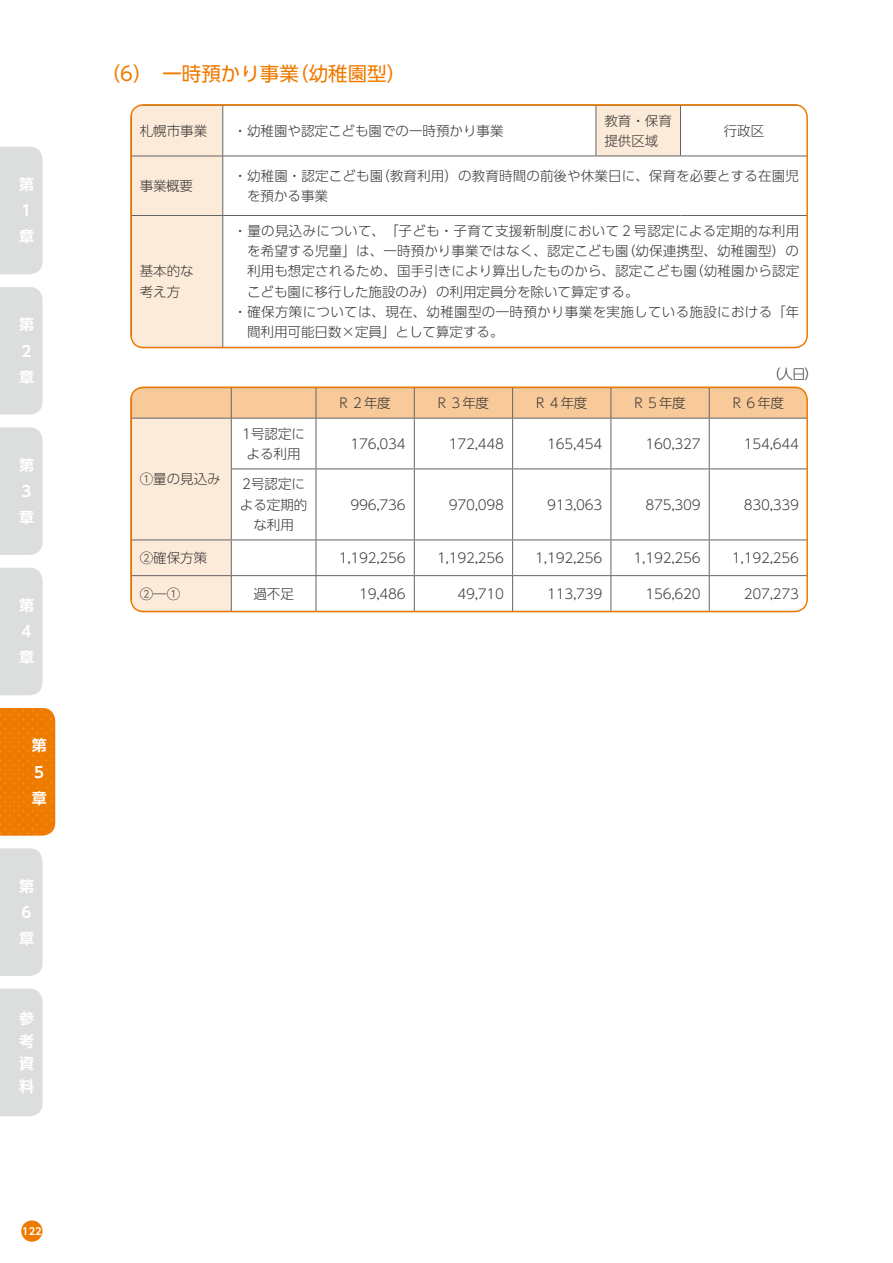
<style>
.page{position:relative;width:893px;height:1263px;background:#fff}
.page>*{position:absolute;margin:0;border:0;box-sizing:border-box;transform-origin:0 0}
.t1{font:19.5px "UD Shin Go Pro";color:#ef7a00}
.t2{font:700 15px/26.2px "UD Shin Go Pro De";color:#fff}
.t3{font:300 13.5px/20.2px "UD Shin Go Pro";color:#3e3a39}
.t4{font:300 13.5px "UD Shin Go Pro";letter-spacing:.025em;color:#3e3a39}
.t5{font:700 9.75px "UD Shin Go Pro De";color:#fff}
</style>
<div class="page">
<div style="left:21px;top:1220px;width:22px;height:22px;background:#ef7a00;border-radius:50%"></div>
<div style="left:0;top:147px;width:43px;height:127px;background:#dcdddd"></div>
<div style="left:0;top:427px;width:43px;height:128px;background:#dcdddd"></div>
<div style="left:0;top:848px;width:43px;height:128px;background:#dcdddd"></div>
<div style="left:0;top:287px;width:43px;height:128px;background:#dcdddd"></div>
<div style="left:0;top:568px;width:43px;height:127px;background:#dcdddd"></div>
<div style="left:0;top:989px;width:43px;height:127px;background:#dcdddd"></div>
<svg style="left:0;top:708px;width:56px;height:128px;background:#ef7e09"></svg>
<svg style="left:132px;top:107px;width:548px;height:240px"></svg>
<hr style="left:131px;top:105px;width:92px;height:1px;background:#656464">
<hr style="left:131px;top:106px;width:1px;height:50px;background:#656464">
<hr style="left:596px;top:106px;width:1px;height:50px;background:#656464">
<hr style="left:680px;top:105px;width:127px;height:1px;background:#656464">
<hr style="left:807px;top:106px;width:1px;height:50px;background:#656464">
<hr style="left:131px;top:156px;width:92px;height:1px;background:#656464">
<hr style="left:223px;top:156px;width:373px;height:1px;background:#656464">
<hr style="left:596px;top:156px;width:84px;height:1px;background:#656464">
<hr style="left:680px;top:156px;width:127px;height:1px;background:#656464">
<hr style="left:131px;top:215px;width:92px;height:1px;background:#656464">
<hr style="left:223px;top:215px;width:373px;height:1px;background:#656464">
<hr style="left:596px;top:215px;width:84px;height:1px;background:#656464">
<hr style="left:680px;top:215px;width:127px;height:1px;background:#656464">
<hr style="left:807px;top:216px;width:1px;height:131px;background:#656464">
<hr style="left:131px;top:347px;width:92px;height:1px;background:#656464">
<hr style="left:680px;top:347px;width:127px;height:1px;background:#656464">
<hr style="left:222px;top:106px;width:1px;height:50px;background:#656464">
<hr style="left:680px;top:106px;width:1px;height:50px;background:#656464">
<hr style="left:222px;top:156px;width:1px;height:59px;background:#656464">
<hr style="left:131px;top:216px;width:1px;height:131px;background:#656464">
<hr style="left:222px;top:216px;width:1px;height:131px;background:#656464">
<div style="left:130px;top:104px;width:678px;height:244px;border:2px solid #ef7a00;border-radius:13px"></div>
<hr style="left:131px;top:387px;width:100px;height:1px;background:#656464">
<hr style="left:709px;top:387px;width:98px;height:1px;background:#656464">
<hr style="left:131px;top:611px;width:100px;height:1px;background:#656464">
<hr style="left:709px;top:611px;width:98px;height:1px;background:#656464">
<svg style="left:132px;top:389px;width:676px;height:222px"></svg>
<hr style="left:131px;top:576px;width:1px;height:35px;background:#656464">
<hr style="left:231px;top:418px;width:1px;height:50px;background:#656464">
<hr style="left:231px;top:469px;width:1px;height:71px;background:#656464">
<hr style="left:131px;top:540px;width:100px;height:1px;background:#656464">
<div style="left:130px;top:386px;width:678px;height:226px;border:2px solid #ef7a00;border-radius:13px"></div>
<p class="t2" style="left:19px;top:171px;width:16px">第<br>1章</p>
<p class="t2" style="left:19px;top:311px;width:16px">第<br>2章</p>
<p class="t2" style="left:19px;top:451px;width:16px">第<br>3章</p>
<p class="t2" style="left:19px;top:592px;width:16px">第<br>4章</p>
<p class="t2" style="left:19px;top:732px;width:29px">第第<br>55章章</p>
<p class="t2" style="left:19px;top:872px;width:16px">第<br>6章</p>
<p class="t2" style="left:19px;top:1007px;width:16px;line-height:22.5px;text-align:justify">参考資料</p>
<p class="t5" style="left:22px;top:1223px;width:21px">122</p>
<h1 class="t1" style="left:101px;top:58px;width:307px">（6）　一時預かり事業（幼稚園型）</h1>
<p class="t3" style="left:140px;top:120px;width:69px">札幌市事業</p>
<p class="t3" style="left:234px;top:120px;width:271px">・幼稚園や認定こども園での一時預かり事業</p>
<p class="t3" style="left:604px;top:110px;width:69px">教育・保育提供区域</p>
<p class="t3" style="left:724px;top:120px;width:42px">行政区</p>
<p class="t3" style="left:140px;top:175px;width:55px">事業概要</p>
<p class="t3" style="left:247px;top:165px;width:553px;text-indent:-14px">・幼稚園・認定こども園（教育利用）の教育時間の前後や休業日に、保育を必要とする在園児を預かる事業</p>
<p class="t3" style="left:140px;top:261px;width:55px">基本的な考え方</p>
<p class="t3" style="left:140px;top:468px;width:82px">①量の見込み</p>
<p class="t4" style="left:234px;top:220px;width:567px">・量の見込みについて、「子ども・子育て支援新制度において２号認定による定期的な利用</p>
<p class="t3" style="left:247px;top:240px;width:553px">を希望する児童」は、一時預かり事業ではなく、認定こども園（幼保連携型、幼稚園型）の</p>
<p class="t3" style="left:247px;top:261px;width:554px">利用も想定されるため、国手引きにより算出したものから、認定こども園（幼稚園から認定</p>
<p class="t3" style="left:247px;top:281px;width:393px">こども園に移行した施設のみ）の利用定員分を除いて算定する。</p>
<p class="t4" style="left:234px;top:301px;width:567px">・確保方策については、現在、幼稚園型の一時預かり事業を実施している施設における「年</p>
<p class="t3" style="left:247px;top:321px;width:258px">間利用可能日数×定員」として算定する。</p>
<p class="t3" style="left:767px;top:364px;width:53px">（人日）</p>
<p class="t3" style="left:339px;top:392px;width:53px">R ２年度</p>
<p class="t3" style="left:438px;top:392px;width:53px">R ３年度</p>
<p class="t3" style="left:536px;top:392px;width:53px">R ４年度</p>
<p class="t3" style="left:634px;top:392px;width:53px">R ５年度</p>
<p class="t3" style="left:733px;top:392px;width:53px">R ６年度</p>
<p class="t3" style="left:242px;top:423px;width:64px;text-align:center">1号認定による利用</p>
<p class="t3" style="left:350px;top:433px;width:57px">176,034</p>
<p class="t3" style="left:449px;top:433px;width:57px">172,448</p>
<p class="t3" style="left:547px;top:433px;width:57px">165,454</p>
<p class="t3" style="left:645px;top:433px;width:57px">160,327</p>
<p class="t3" style="left:744px;top:433px;width:57px">154,644</p>
<p class="t3" style="left:240px;top:474px;width:69px;text-align:center">2号認定による定期的な利用</p>
<p class="t3" style="left:350px;top:494px;width:57px">996,736</p>
<p class="t3" style="left:449px;top:494px;width:57px">970,098</p>
<p class="t3" style="left:547px;top:494px;width:57px">913,063</p>
<p class="t3" style="left:645px;top:494px;width:57px">875,309</p>
<p class="t3" style="left:744px;top:494px;width:57px">830,339</p>
<p class="t3" style="left:140px;top:547px;width:69px">②確保方策</p>
<p class="t3" style="left:339px;top:547px;width:69px">1,192,256</p>
<p class="t3" style="left:437px;top:547px;width:69px">1,192,256</p>
<p class="t3" style="left:535px;top:547px;width:69px">1,192,256</p>
<p class="t3" style="left:634px;top:547px;width:69px">1,192,256</p>
<p class="t3" style="left:732px;top:547px;width:69px">1,192,256</p>
<p class="t3" style="left:140px;top:583px;width:42px">②―①</p>
<p class="t3" style="left:253px;top:583px;width:42px">過不足</p>
<p class="t3" style="left:359px;top:583px;width:48px">19,486</p>
<p class="t3" style="left:457px;top:583px;width:48px">49,710</p>
<p class="t3" style="left:547px;top:583px;width:57px">113,739</p>
<p class="t3" style="left:645px;top:583px;width:57px">156,620</p>
<p class="t3" style="left:744px;top:583px;width:57px">207,273</p>
</div>
